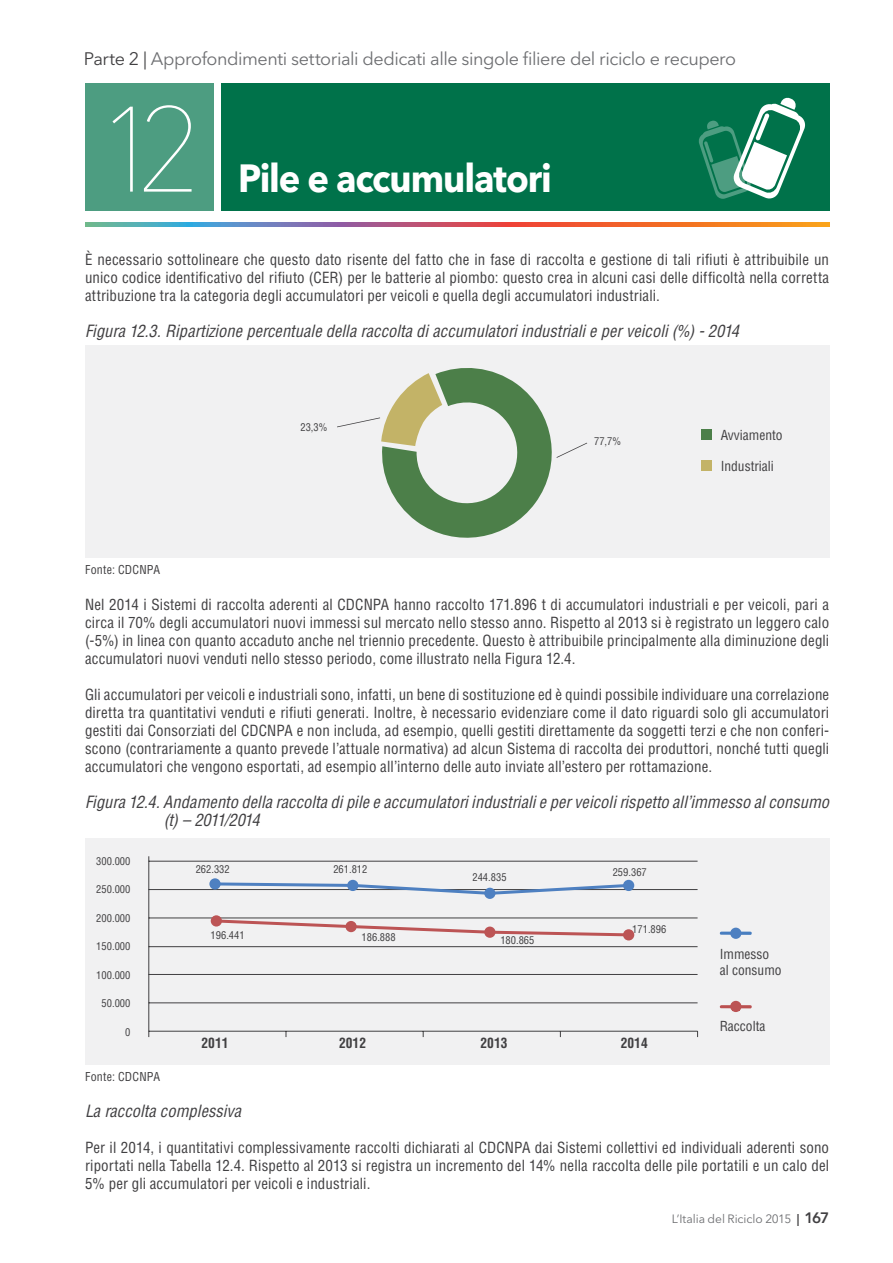
<style>
.page{position:relative;width:893px;height:1263px;background:#fff}
.page>*{position:absolute;margin:0;border:0;box-sizing:border-box;transform-origin:0 0}
.t1{font:200 120px "Avenir Next LT Pro";color:#fff}
.t2{font:700 39px "Avenir Next LT Pro";letter-spacing:-.03em;color:#fff;scale:.93 1}
.t3{font:18px "Avenir Next LT Pro";letter-spacing:-.025em;color:#6d6e71}
.t4{font:italic condensed 16.5px/18px "Helvetica LT";letter-spacing:.005em;color:#414042}
.t5{font:condensed 15px/18px "Helvetica LT";letter-spacing:.01em;color:#414042;text-align:justify}
.t6{font:700 condensed 13.95px "Helvetica LT Std";color:#414042}
.t7{font:condensed 13.5px/16.2px "Helvetica LT";color:#414042}
.t8{font:12px "Avenir Next LT Pro";letter-spacing:-.005em;color:#6d6e71}
.t9{font:condensed 12px "Helvetica LT";letter-spacing:.015em;color:#414042}
.t10{font:condensed 10.5px "Helvetica LT Std";color:#414042}
.s1{color:#414042}
.s2{font-weight:600;color:#414042}
.s3{font-weight:600;font-size:15px;color:#414042}
</style>
<div class="page">
<svg style="left:86px;top:223px;width:743px;height:4px;background:#b5756a"></svg>
<div style="left:85px;top:838px;width:744px;height:227px;background:#f1f1f2"></div>
<hr style="left:149px;top:1002px;width:549px;height:1px;background:#414042">
<hr style="left:149px;top:1031px;width:549px;height:1px;background:#414042">
<hr style="left:149px;top:974px;width:549px;height:1px;background:#414042">
<hr style="left:149px;top:946px;width:549px;height:1px;background:#414042">
<hr style="left:149px;top:889px;width:549px;height:1px;background:#414042">
<hr style="left:149px;top:917px;width:549px;height:1px;background:#414042">
<hr style="left:149px;top:861px;width:549px;height:1px;background:#414042">
<hr style="left:148px;top:856px;width:1px;height:181px;background:#414042">
<svg style="left:720px;top:1005px;width:32px;height:3px"></svg>
<svg style="left:720px;top:928px;width:32px;height:10px"></svg>
<svg style="left:209px;top:878px;width:12px;height:11px"></svg>
<div style="left:484px;top:888px;width:11px;height:11px;background:#4e80c1;border-radius:50%"></div>
<div style="left:623px;top:880px;width:11px;height:11px;background:#4e80c1;border-radius:50%"></div>
<svg style="left:211px;top:915px;width:11px;height:11px"></svg>
<div style="left:623px;top:929px;width:11px;height:11px;background:#bc5455;border-radius:50%"></div>
<div style="left:730px;top:928px;width:11px;height:11px;background:#4e80c1;border-radius:50%"></div>
<div style="left:730px;top:1001px;width:11px;height:11px;background:#bc5455;border-radius:50%"></div>
<svg style="left:212px;top:881px;width:420px;height:15px"></svg>
<svg style="left:212px;top:918px;width:420px;height:20px"></svg>
<div style="left:86px;top:345px;width:744px;height:213px;background:#f1f1f2"></div>
<div style="left:701px;top:430px;width:10px;height:10px;background:#4c7f49"></div>
<div style="left:701px;top:460px;width:10px;height:10px;background:#c3b367"></div>
<svg style="left:337px;top:368px;width:250px;height:170px"></svg>
<div style="left:221px;top:83px;width:608px;height:127px;background:#00724a"></div>
<div style="left:85px;top:83px;width:128px;height:127px;background:#4d9d81"></div>
<svg style="left:698px;top:97px;width:107px;height:102px"></svg>
<p class="t3" style="left:84px;top:48px;width:654px"><span class="s1">Parte 2 |</span> Approfondimenti settoriali dedicati alle singole filiere del riciclo e recupero</p>
<h1 class="t1" style="left:95px;top:78px;width:110px">12</h1>
<h2 class="t2" style="left:238px;top:154px;width:339px">Pile e accumulatori</h2>
<p class="t5" style="left:85px;top:250px;width:746px">È necessario sottolineare che questo dato risente del fatto che in fase di raccolta e gestione di tali rifiuti è attribuibile un unico codice identificativo del rifiuto (CER) per le batterie al piombo: questo crea in alcuni casi delle difficoltà nella corretta attribuzione tra la categoria degli accumulatori per veicoli e quella degli accumulatori industriali.</p>
<p class="t4" style="left:85px;top:322px;width:656px">Figura 12.3. Ripartizione percentuale della raccolta di accumulatori industriali e per veicoli (%) - 2014</p>
<p class="t10" style="left:300px;top:420px;width:29px">23,3%</p>
<p class="t10" style="left:594px;top:434px;width:29px">77,7%</p>
<p class="t7" style="left:721px;top:427px;width:63px">Avviamento</p>
<p class="t7" style="left:721px;top:458px;width:55px">Industriali</p>
<p class="t9" style="left:85px;top:562px;width:77px">Fonte: CDCNPA</p>
<p class="t5" style="left:85px;top:595px;width:746px">Nel 2014 i Sistemi di raccolta aderenti al CDCNPA hanno raccolto 171.896 t di accumulatori industriali e per veicoli, pari a circa il 70% degli accumulatori nuovi immessi sul mercato nello stesso anno. Rispetto al 2013 si è registrato un leggero calo (-5%) in linea con quanto accaduto anche nel triennio precedente. Questo è attribuibile principalmente alla diminuzione degli accumulatori nuovi venduti nello stesso periodo, come illustrato nella Figura 12.4.</p>
<p class="t5" style="left:85px;top:685px;width:746px">Gli accumulatori per veicoli e industriali sono, infatti, un bene di sostituzione ed è quindi possibile individuare una correlazione diretta tra quantitativi venduti e rifiuti generati. Inoltre, è necessario evidenziare come il dato riguardi solo gli accumulatori gestiti dai Consorziati del CDCNPA e non includa, ad esempio, quelli gestiti direttamente da soggetti terzi e che non conferi&shy;scono (contrariamente a quanto prevede l’attuale normativa) ad alcun Sistema di raccolta dei produttori, nonché tutti quegli accumulatori che vengono esportati, ad esempio all’interno delle auto inviate all’estero per rottamazione.</p>
<p class="t4" style="left:164px;top:793px;width:667px;text-indent:-79px">Figura 12.4. Andamento della raccolta di pile e accumulatori industriali e per veicoli rispetto all’immesso al consumo (t) – 2011/2014</p>
<p class="t10" style="left:96px;top:854px;width:36px">300.000</p>
<p class="t10" style="left:96px;top:883px;width:36px">250.000</p>
<p class="t10" style="left:96px;top:911px;width:36px">200.000</p>
<p class="t10" style="left:96px;top:940px;width:36px">150.000</p>
<p class="t10" style="left:96px;top:968px;width:36px">100.000</p>
<p class="t10" style="left:102px;top:997px;width:30px">50.000</p>
<p class="t10" style="left:125px;top:1025px;width:7px">0</p>
<p class="t10" style="left:196px;top:863px;width:36px">262.332</p>
<p class="t10" style="left:333px;top:863px;width:36px">261.812</p>
<p class="t10" style="left:472px;top:870px;width:36px">244.835</p>
<p class="t10" style="left:613px;top:866px;width:36px">259.367</p>
<p class="t10" style="left:211px;top:929px;width:36px">196.441</p>
<p class="t10" style="left:362px;top:931px;width:36px">186.888</p>
<p class="t10" style="left:500px;top:933px;width:36px">180.865</p>
<p class="t10" style="left:632px;top:923px;width:36px">171.896</p>
<p class="t6" style="left:202px;top:1034px;width:28px">2011</p>
<p class="t6" style="left:339px;top:1034px;width:28px">2012</p>
<p class="t6" style="left:480px;top:1034px;width:28px">2013</p>
<p class="t6" style="left:621px;top:1034px;width:28px">2014</p>
<p class="t7" style="left:720px;top:946px;width:63px">Immesso<br>al consumo</p>
<p class="t7" style="left:720px;top:1018px;width:47px">Raccolta</p>
<p class="t9" style="left:85px;top:1069px;width:77px">Fonte: CDCNPA</p>
<p class="t4" style="left:85px;top:1102px;width:158px">La raccolta complessiva</p>
<p class="t5" style="left:85px;top:1138px;width:746px">Per il 2014, i quantitativi complessivamente raccolti dichiarati al CDCNPA dai Sistemi collettivi ed individuali aderenti sono riportati nella Tabella 12.4. Rispetto al 2013 si registra un incremento del 14% nella raccolta delle pile portatili e un calo del 5% per gli accumulatori per veicoli e industriali.</p>
<p class="t8" style="left:672px;top:1212px;width:159px">L’Italia del Riciclo 2015 <span class="s2">|</span> <span class="s3">167</span></p>
</div>
